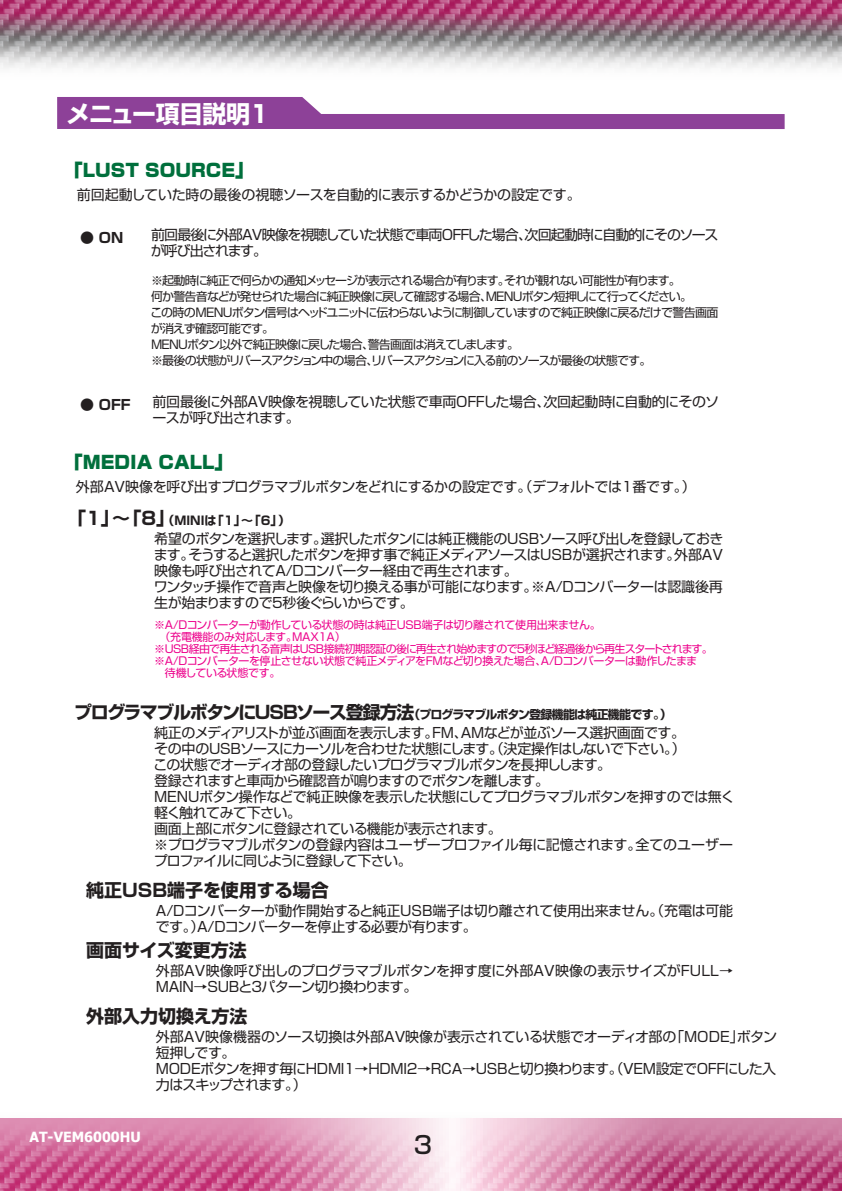
<style>
.page{position:relative;width:842px;height:1191px;background:#fff}
.page>*{position:absolute;margin:0;border:0;box-sizing:border-box;transform-origin:0 0}
.t1{font:700 24px "Shin Go Pro";letter-spacing:-.02em;color:#fff}
.t2{font:500 24px "Shin Go Pro";color:#231f20}
.t3{font:700 18px "Shin Go Pro";color:#231f20}
.t4{font:900 18px "Shin Go Pro";color:#006f3c}
.t5{font:14px/16px "Shin Go Pro";letter-spacing:-.04em;color:#231f20}
.t6{font:14px/16px "Shin Go Pro";letter-spacing:-.02em;color:#231f20}
.t7{font:14px/16px "Shin Go Pro";letter-spacing:-.07em;color:#231f20}
.t8{font:14px "Shin Go Pro";letter-spacing:-.01em;color:#231f20}
.t9{font:700 14px "Tahoma";color:#fff}
.t10{font:700 14px "Shin Go Pro";color:#231f20}
.t11{font:12px/16px "Shin Go Pro";letter-spacing:-.08em;color:#231f20}
.t12{font:700 12px "Shin Go Pro";letter-spacing:-.06em;color:#231f20}
.t13{font:11px/12px "Shin Go Pro";letter-spacing:-.06em;color:#ed028c}
.s1{font-size:18px}
</style>
<div class="page">
<img style="left:0;top:57px;width:842px;height:11px">
<svg style="left:0;top:0;width:842px;height:57px;background:#a7778e"></svg>
<svg style="left:0;top:1118px;width:842px;height:73px;background:#d787ac"></svg>
<svg style="left:57px;top:97px;width:728px;height:32px"></svg>
<h1 class="t1" style="left:66px;top:95px;width:205px">メニュー項目説明1</h1>
<p class="t4" style="left:65px;top:156px;width:190px">「LUST SOURCE」</p>
<p class="t8" style="left:77px;top:183px;width:506px">前回起動していた時の最後の視聴ソースを自動的に表示するかどうかの設定です。</p>
<p class="t10" style="left:80px;top:227px;width:45px">● ON</p>
<p class="t10" style="left:80px;top:393px;width:52px">● OFF</p>
<p class="t7" style="left:151px;top:225px;width:569px">前回最後に外部AV映像を視聴していた状態で車両OFFした場合、次回起動時に自動的にそのソースが呼び出されます。</p>
<p class="t11" style="left:150px;top:271px;width:570px">※起動時に純正で何らかの通知メッセージが表示される場合が有ります。それが観れない可能性が有ります。<br>何か警告音などが発せられた場合に純正映像に戻して確認する場合、MENUボタン短押しにて行ってください。<br>この時のMENUボタン信号はヘッドユニットに伝わらないように制御していますので純正映像に戻るだけで警告画面が消えず確認可能です。<br>MENUボタン以外で純正映像に戻した場合、警告画面は消えてしまします。<br>※最後の状態がリバースアクション中の場合、リバースアクションに入る前のソースが最後の状態です。</p>
<p class="t5" style="left:153px;top:391px;width:568px">前回最後に外部AV映像を視聴していた状態で車両OFFした場合、次回起動時に自動的にそのソースが呼び出されます。</p>
<p class="t4" style="left:65px;top:448px;width:169px">「MEDIA CALL」</p>
<p class="t12" style="left:68px;top:511px;width:224px"><span class="s1">「1」～「8」</span>（MINIは「1」～「6」）</p>
<p class="t5" style="left:76px;top:476px;width:621px">外部AV映像を呼び出すプログラマブルボタンをどれにするかの設定です。（デフォルトでは1番です。）</p>
<p class="t5" style="left:154px;top:529px;width:571px">希望のボタンを選択します。選択したボタンには純正機能のUSBソース呼び出しを登録しておきます。そうすると選択したボタンを押す事で純正メディアソースはUSBが選択されます。外部AV映像も呼び出されてA/Dコンバーター経由で再生されます。<br>ワンタッチ操作で音声と映像を切り換える事が可能になります。※A/Dコンバーターは認識後再生が始まりますので5秒後ぐらいからです。</p>
<p class="t13" style="left:154px;top:618px;width:560px">※A/Dコンバーターが動作している状態の時は純正USB端子は切り離されて使用出来ません。<br>　（充電機能のみ対応します。MAX1A）<br>※USB経由で再生される音声はUSB接続初期認証の後に再生され始めますので5秒ほど経過後から再生スタートされます。※A/Dコンバーターを停止させない状態で純正メディアをFMなど切り換えた場合、A/Dコンバーターは動作したまま<br>　待機している状態です。</p>
<p class="t12" style="left:74px;top:704px;width:599px"><span class="s1">プログラマブルボタンにUSBソース登録方法</span>（プログラマブルボタン登録機能は純正機能です。）</p>
<p class="t5" style="left:154px;top:722px;width:583px">純正のメディアリストが並ぶ画面を表示します。FM、AMなどが並ぶソース選択画面です。<br>その中のUSBソースにカーソルを合わせた状態にします。（決定操作はしないで下さい。）<br>この状態でオーディオ部の登録したいプログラマブルボタンを長押しします。<br>登録されますと車両から確認音が鳴りますのでボタンを離します。<br>MENUボタン操作などで純正映像を表示した状態にしてプログラマブルボタンを押すのでは無く軽く触れてみて下さい。<br>画面上部にボタンに登録されている機能が表示されます。<br>※プログラマブルボタンの登録内容はユーザープロファイル毎に記憶されます。全てのユーザープロファイルに同じように登録して下さい。</p>
<p class="t3" style="left:86px;top:876px;width:244px">純正USB端子を使用する場合</p>
<p class="t5" style="left:156px;top:901px;width:579px">A/Dコンバーターが動作開始すると純正USB端子は切り離されて使用出来ません。（充電は可能です。）A/Dコンバーターを停止する必要が有ります。</p>
<p class="t3" style="left:86px;top:935px;width:162px">画面サイズ変更方法</p>
<p class="t6" style="left:156px;top:960px;width:579px">外部AV映像呼び出しのプログラマブルボタンを押す度に外部AV映像の表示サイズがFULL→<br>MAIN→SUBと3パターン切り換わります。</p>
<p class="t3" style="left:86px;top:1001px;width:163px">外部入力切換え方法</p>
<p class="t5" style="left:156px;top:1026px;width:623px">外部AV映像機器のソース切換は外部AV映像が表示されている状態でオーディオ部の「MODE」ボタン短押しです。<br>MODEボタンを押す毎にHDMI1→HDMI2→RCA→USBと切り換わります。（VEM設定でOFFにした入力はスキップされます。）</p>
<p class="t9" style="left:29px;top:1127px;width:113px">AT-VEM6000HU</p>
<h1 class="t2" style="left:414px;top:1125px;width:20px">3</h1>
</div>
